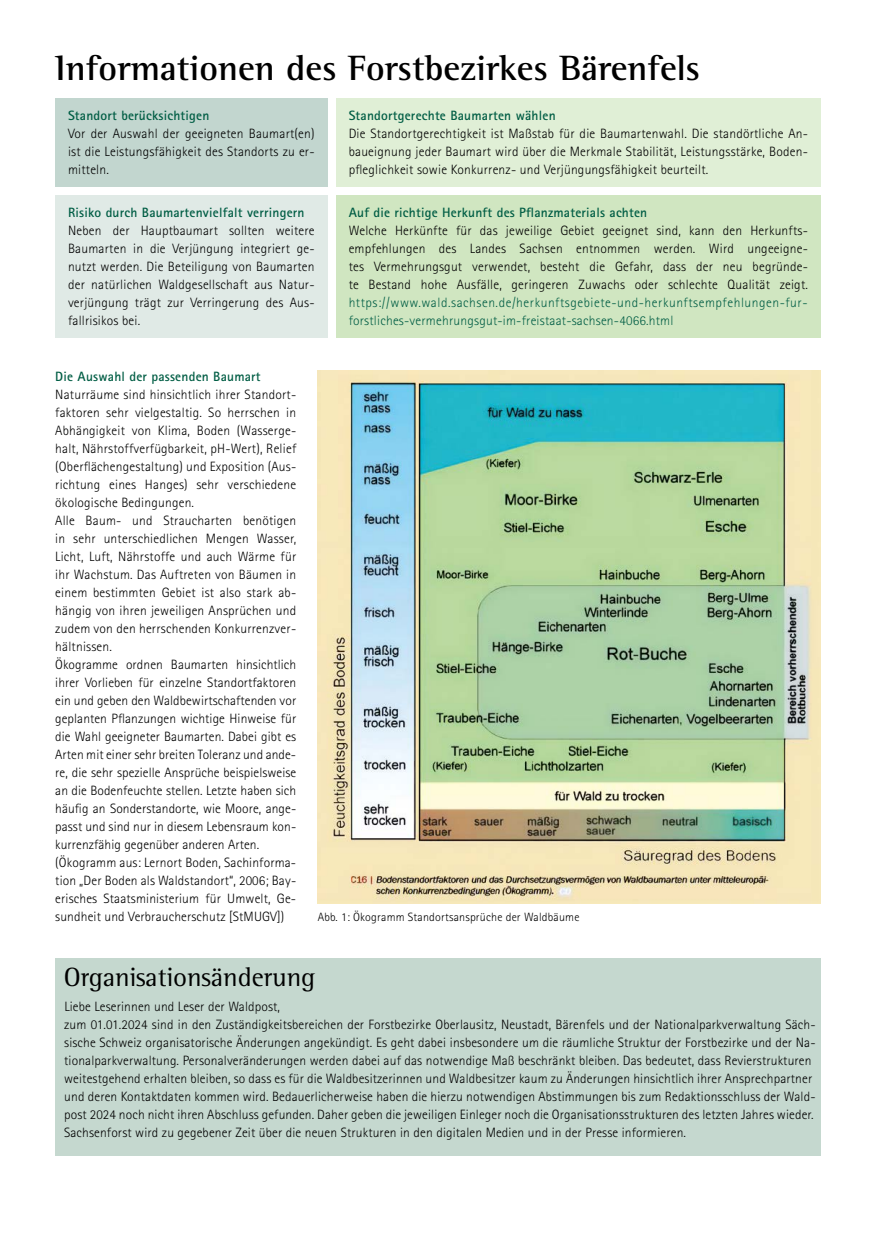
<style>
.page{position:relative;width:876px;height:1246px;background:#fff}
.page>*{position:absolute;margin:0;border:0;box-sizing:border-box;transform-origin:0 0}
.H1_Überschrift_Inhalt{font:700 36px "Rotis Semi Serif Std";color:#000}
.H1_Kapitelüberschrift{font:27px "Rotis Semi Serif Std";color:#000}
.Fließtext{font:300 13.5px/18px "Rotis Sans Serif Std";letter-spacing:.01em;color:#000;text-align:justify}
.Zwischi{font:700 13.5px "Rotis Sans Serif Std";letter-spacing:.015em;color:#005d44}
.t1{font:300 12px "Rotis Sans Serif Std";letter-spacing:.015em;color:#000}
.s1{color:#005d44}
</style>
<div class="page">
<div style="left:55px;top:195px;width:272px;height:143px;background:#e0eae6"></div>
<div style="left:336px;top:98px;width:485px;height:89px;background:#e0efd6"></div>
<div style="left:55px;top:98px;width:272px;height:89px;background:#c2d6cf"></div>
<div style="left:336px;top:195px;width:485px;height:143px;background:#d0e6c1"></div>
<img style="left:317px;top:371px;width:504px;height:532px">
<div style="left:55px;top:958px;width:766px;height:198px;background:#c5d8cf"></div>
<h1 class="H1_Überschrift_Inhalt" style="left:55px;top:47px;width:646px">Informationen des Forstbezirkes Bärenfels</h1>
<p class="Zwischi" style="left:68px;top:107px;width:143px">Standort berücksichtigen</p>
<p class="Fließtext" style="left:68px;top:124px;width:248px">Vor der Auswahl der geeigneten Baumart(en) ist die Leistungsfähigkeit des Standorts zu er&shy;mitteln.</p>
<p class="Zwischi" style="left:68px;top:204px;width:238px">Risiko durch Baumartenvielfalt verringern</p>
<p class="Fließtext" style="left:68px;top:222px;width:248px">Neben der Hauptbaumart sollten weitere Baumarten in die Verjüngung integriert ge&shy;nutzt werden. Die Beteiligung von Baumarten der natürlichen Waldgesellschaft aus Natur&shy;verjüngung trägt zur Verringerung des Aus&shy;fallrisikos bei.</p>
<p class="Zwischi" style="left:349px;top:107px;width:208px">Standortgerechte Baumarten wählen</p>
<p class="Fließtext" style="left:349px;top:124px;width:461px">Die Standortgerechtigkeit ist Maßstab für die Baumartenwahl. Die standörtliche An&shy;baueignung jeder Baumart wird über die Merkmale Stabilität, Leistungsstärke, Boden&shy;pfleglichkeit sowie Konkurrenz- und Verjüngungsfähigkeit beurteilt.</p>
<p class="Zwischi" style="left:349px;top:204px;width:300px">Auf die richtige Herkunft des Pflanzmaterials achten</p>
<p class="Fließtext" style="left:349px;top:222px;width:461px">Welche Herkünfte für das jeweilige Gebiet geeignet sind, kann den Herkunfts&shy;empfehlungen des Landes Sachsen entnommen werden. Wird ungeeigne&shy;tes Vermehrungsgut verwendet, besteht die Gefahr, dass der neu begründe&shy;te Bestand hohe Ausfälle, geringeren Zuwachs oder schlechte Qualität zeigt. <span class="s1">https://www.wald.sachsen.de/herkunftsgebiete-und-herkunftsempfehlungen-fur&shy;forstliches-vermehrungsgut-im-freistaat-sachsen-4066.html</span></p>
<p class="Zwischi" style="left:55px;top:368px;width:207px">Die Auswahl der passenden Baumart</p>
<p class="Fließtext" style="left:55px;top:386px;width:242px">Naturräume sind hinsichtlich ihrer Standort&shy;faktoren sehr vielgestaltig. So herrschen in Abhängigkeit von Klima, Boden (Wasserge&shy;halt, Nährstoffverfügbarkeit, pH-Wert), Relief (Oberflächengestaltung) und Exposition (Aus&shy;richtung eines Hanges) sehr verschiedene ökologische Bedingungen.</p>
<p class="Fließtext" style="left:55px;top:512px;width:242px">Alle Baum- und Straucharten benötigen in sehr unterschiedlichen Mengen Wasser, Licht, Luft, Nährstoffe und auch Wärme für ihr Wachstum. Das Auftreten von Bäumen in einem bestimmten Gebiet ist also stark ab&shy;hängig von ihren jeweiligen Ansprüchen und zudem von den herrschenden Konkurrenzver&shy;hältnissen.</p>
<p class="Fließtext" style="left:55px;top:656px;width:242px">Ökogramme ordnen Baumarten hinsichtlich ihrer Vorlieben für einzelne Standortfaktoren ein und geben den Waldbewirtschaftenden vor geplanten Pflanzungen wichtige Hinweise für die Wahl geeigneter Baumarten. Dabei gibt es Arten mit einer sehr breiten Toleranz und ande&shy;re, die sehr spezielle Ansprüche beispielsweise an die Bodenfeuchte stellen. Letzte haben sich häufig an Sonderstandorte, wie Moore, ange&shy;passt und sind nur in diesem Lebensraum kon&shy;kurrenzfähig gegenüber anderen Arten.</p>
<p class="Fließtext" style="left:55px;top:854px;width:242px">(Ökogramm aus: Lernort Boden, Sachinforma&shy;tion „Der Boden als Waldstandort“, 2006; Bay&shy;erisches Staatsministerium für Umwelt, Ge&shy;sundheit und Verbraucherschutz [StMUGV])</p>
<p class="t1" style="left:318px;top:910px;width:263px">Abb. 1: Ökogramm Standortsansprüche der Waldbäume</p>
<h1 class="H1_Kapitelüberschrift" style="left:64px;top:961px;width:253px">Organisationsänderung</h1>
<p class="Fließtext" style="left:64px;top:998px;width:217px">Liebe Leserinnen und Leser der Waldpost,</p>
<p class="Fließtext" style="left:64px;top:1016px;width:753px;text-align:left">zum 01.01.2024 sind in den Zuständigkeitsbereichen der Forstbezirke Oberlausitz, Neustadt, Bärenfels und der Nationalparkverwaltung Säch&shy;sische Schweiz organisatorische Änderungen angekündigt. Es geht dabei insbesondere um die räumliche Struktur der Forstbezirke und der Na&shy;tionalparkverwaltung. Personalveränderungen werden dabei auf das notwendige Maß beschränkt bleiben. Das bedeutet, dass Revierstrukturen weitestgehend erhalten bleiben, so dass es für die Waldbesitzerinnen und Waldbesitzer kaum zu Änderungen hinsichtlich ihrer Ansprechpartner und deren Kontaktdaten kommen wird. Bedauerlicherweise haben die hierzu notwendigen Abstimmungen bis zum Redaktionsschluss der Wald&shy;post 2024 noch nicht ihren Abschluss gefunden. Daher geben die jeweiligen Einleger noch die Organisationsstrukturen des letzten Jahres wieder.<br>Sachsenforst wird zu gegebener Zeit über die neuen Strukturen in den digitalen Medien und in der Presse informieren.</p>
</div>
